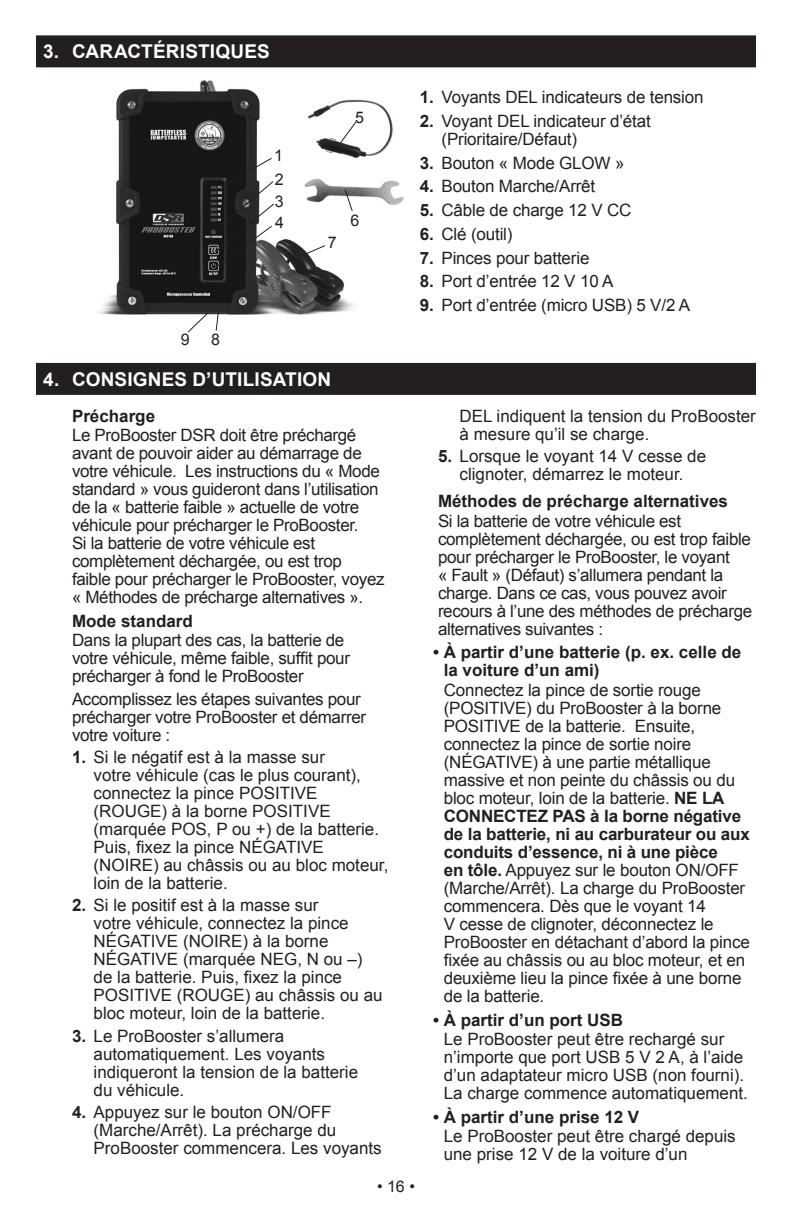
<style>
.page{position:relative;width:792px;height:1224px;background:#fff}
.page>*{position:absolute;margin:0;border:0;box-sizing:border-box;transform-origin:0 0}
.t1{font:700 19px "Arial";letter-spacing:.01em;color:#fff}
.Sub_Bullets_new{font:17px/18px "Arial";color:#231f20}
.No_bullet_copy_2col{font:17px/18px "Arial";letter-spacing:-.02em;color:#231f20}
.BOLD_CAPS_no_bullet{font:700 17px/18px "Arial";color:#231f20}
.t2{font:16px/23px "Arial";color:#231f20;text-align:justify}
.s1{font-weight:700}
</style>
<div class="page">
<div style="left:36px;top:35px;width:720px;height:32px;background:#231f20"></div>
<div style="left:36px;top:363px;width:720px;height:32px;background:#231f20"></div>
<img style="left:99px;top:80px;width:255px;height:235px">
<img style="left:306px;top:97px;width:87px;height:64px">
<img style="left:304px;top:176px;width:100px;height:31px">
<svg style="left:302px;top:244px;width:24px;height:12px"></svg>
<svg style="left:344px;top:188px;width:10px;height:24px"></svg>
<svg style="left:212px;top:157px;width:63px;height:112px"></svg>
<svg style="left:339px;top:120px;width:18px;height:25px"></svg>
<svg style="left:187px;top:311px;width:32px;height:22px"></svg>
<p class="t1" style="left:43px;top:39px;width:228px">3. CARACTÉRISTIQUES</p>
<p class="t2" style="left:274px;top:145px;width:11px">1<br>2<br>3</p>
<p class="t2" style="left:275px;top:211px;width:10px">4</p>
<p class="t2" style="left:355px;top:106px;width:10px">5</p>
<p class="t2" style="left:328px;top:231px;width:10px">7</p>
<p class="t2" style="left:350px;top:209px;width:10px">6</p>
<p class="t2" style="left:181px;top:328px;width:10px">9</p>
<p class="t2" style="left:211px;top:328px;width:10px">8</p>
<p class="t1" style="left:43px;top:367px;width:290px">4. CONSIGNES D’UTILISATION</p>
<p class="BOLD_CAPS_no_bullet" style="left:72px;top:407px;width:85px">Précharge</p>
<p class="No_bullet_copy_2col" style="left:72px;top:427px;width:314px">Le ProBooster DSR doit être préchargé avant de pouvoir aider au démarrage de votre véhicule. Les instructions du « Mode standard » vous guideront dans l’utilisation de la « batterie faible » actuelle de votre véhicule pour précharger le ProBooster.<br>Si la batterie de votre véhicule est complètement déchargée, ou est trop faible pour précharger le ProBooster, voyez « Méthodes de précharge alternatives ».</p>
<p class="BOLD_CAPS_no_bullet" style="left:72px;top:613px;width:122px">Mode standard</p>
<p class="No_bullet_copy_2col" style="left:72px;top:632px;width:280px">Dans la plupart des cas, la batterie de votre véhicule, même faible, suffit pour précharger à fond le ProBooster</p>
<p class="No_bullet_copy_2col" style="left:72px;top:690px;width:296px">Accomplissez les étapes suivantes pour précharger votre ProBooster et démarrer votre voiture :</p>
<p class="Sub_Bullets_new" style="left:94px;top:748px;width:296px;text-indent:-22px"><span class="s1">1.</span> Si le négatif est à la masse sur<br>votre véhicule (cas le plus courant), connectez la pince POSITIVE (ROUGE) à la borne POSITIVE (marquée POS, P ou +) de la batterie.<br>Puis, fixez la pince NÉGATIVE (NOIRE) au châssis ou au bloc moteur, loin de la batterie.</p>
<p class="Sub_Bullets_new" style="left:94px;top:897px;width:291px;text-indent:-22px"><span class="s1">2.</span> Si le positif est à la masse sur<br>votre véhicule, connectez la pince<br>NÉGATIVE (NOIRE) à la borne<br>NÉGATIVE (marquée NEG, N ou –) de la batterie. Puis, fixez la pince<br>POSITIVE (ROUGE) au châssis ou au bloc moteur, loin de la batterie.</p>
<p class="Sub_Bullets_new" style="left:94px;top:1027px;width:266px;text-indent:-22px"><span class="s1">3.</span> Le ProBooster s’allumera automatiquement. Les voyants indiqueront la tension de la batterie du véhicule.</p>
<p class="Sub_Bullets_new" style="left:94px;top:1103px;width:290px;text-indent:-22px"><span class="s1">4.</span> Appuyez sur le bouton ON/OFF (Marche/Arrêt). La précharge du<br>ProBooster commencera. Les voyants</p>
<p class="Sub_Bullets_new" style="left:420px;top:88px;width:285px"><span class="s1">1.</span> Voyants DEL indicateurs de tension</p>
<p class="Sub_Bullets_new" style="left:442px;top:112px;width:211px;text-indent:-22px"><span class="s1">2.</span> Voyant DEL indicateur d’état (Prioritaire/Défaut)</p>
<p class="Sub_Bullets_new" style="left:420px;top:154px;width:206px"><span class="s1">3.</span> Bouton « Mode GLOW »</p>
<p class="Sub_Bullets_new" style="left:420px;top:177px;width:177px"><span class="s1">4.</span> Bouton Marche/Arrêt</p>
<p class="Sub_Bullets_new" style="left:420px;top:201px;width:213px"><span class="s1">5.</span> Câble de charge 12 V CC</p>
<p class="Sub_Bullets_new" style="left:420px;top:225px;width:94px"><span class="s1">6.</span> Clé (outil)</p>
<p class="Sub_Bullets_new" style="left:420px;top:249px;width:171px"><span class="s1">7.</span> Pinces pour batterie</p>
<p class="Sub_Bullets_new" style="left:420px;top:273px;width:195px"><span class="s1">8.</span> Port d’entrée 12 V 10 A</p>
<p class="Sub_Bullets_new" style="left:420px;top:296px;width:272px"><span class="s1">9.</span> Port d’entrée (micro USB) 5 V/2 A</p>
<p class="Sub_Bullets_new" style="left:460px;top:407px;width:298px">DEL indiquent la tension du ProBooster à mesure qu’il se charge.</p>
<p class="Sub_Bullets_new" style="left:438px;top:447px;width:270px;text-align:center"><span class="s1">5.</span> Lorsque le voyant 14 V cesse de clignoter, démarrez le moteur.</p>
<p class="BOLD_CAPS_no_bullet" style="left:438px;top:493px;width:292px">Méthodes de précharge alternatives</p>
<p class="No_bullet_copy_2col" style="left:438px;top:512px;width:316px">Si la batterie de votre véhicule est complètement déchargée, ou est trop faible pour précharger le ProBooster, le voyant<br>« Fault » (Défaut) s’allumera pendant la charge. Dans ce cas, vous pouvez avoir recours à l’une des méthodes de précharge alternatives suivantes :</p>
<p class="BOLD_CAPS_no_bullet" style="left:444px;top:644px;width:299px;text-indent:-10px">• À partir d’une batterie (p. ex. celle de la voiture d’un ami)</p>
<p class="Sub_Bullets_new" style="left:444px;top:681px;width:308px">Connectez la pince de sortie rouge (POSITIVE) du ProBooster à la borne POSITIVE de la batterie. Ensuite, connectez la pince de sortie noire (NÉGATIVE) à une partie métallique massive et non peinte du châssis ou du bloc moteur, loin de la batterie. <span class="s1">NE LA CONNECTEZ PAS à la borne négative de la batterie, ni au carburateur ou aux conduits d’essence, ni à une pièce<br>en tôle.</span> Appuyez sur le bouton ON/OFF (Marche/Arrêt). La charge du ProBooster commencera. Dès que le voyant 14<br>V cesse de clignoter, déconnectez le ProBooster en détachant d’abord la pince fixée au châssis ou au bloc moteur, et en deuxième lieu la pince fixée à une borne de la batterie.</p>
<p class="BOLD_CAPS_no_bullet" style="left:433px;top:1011px;width:191px">• À partir d’un port USB</p>
<p class="Sub_Bullets_new" style="left:444px;top:1030px;width:306px">Le ProBooster peut être rechargé sur n’importe que port USB 5 V 2 A, à l’aide d’un adaptateur micro USB (non fourni).<br>La charge commence automatiquement.</p>
<p class="BOLD_CAPS_no_bullet" style="left:433px;top:1108px;width:208px">• À partir d’une prise 12 V</p>
<p class="Sub_Bullets_new" style="left:444px;top:1127px;width:293px">Le ProBooster peut être chargé depuis une prise 12 V de la voiture d’un</p>
<p class="t2" style="left:377px;top:1176px;width:39px">• 16 •</p>
</div>
